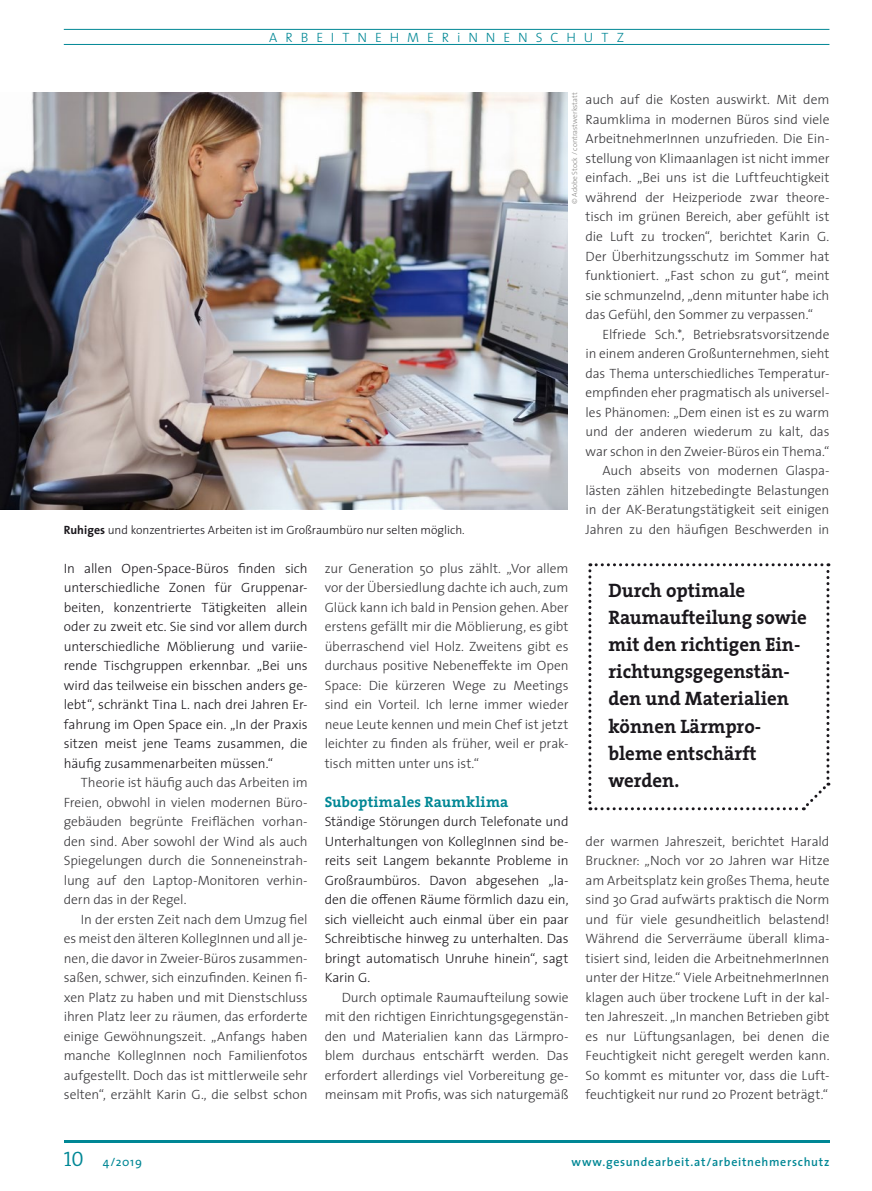
<style>
.page{position:relative;width:872px;height:1191px;background:#fff}
.page>*{position:absolute;margin:0;border:0;box-sizing:border-box;transform-origin:0 0}
.t1{font:700 19.5px/27px "The Serif";color:#1a171c}
.t2{font:700 15px "The Serif";letter-spacing:.015em;color:#008795}
.t3{font:300 13.5px/19.5px "The Sans";letter-spacing:-.005em;color:#38373a;text-align:justify}
.t4{font:300 13.5px/19.5px "The Sans";letter-spacing:-.01em;color:#1a171c;text-align:justify}
.t5{font:300 13.5px "The Sans";letter-spacing:.59em;color:#008795}
.t6{font:300 12px "The Sans";letter-spacing:-.005em;color:#1a171c}
.t7{font:600 12px "The Sans";letter-spacing:.06em;color:#008795}
.t8{font:12px "The Sans";color:#008795}
.t9{font:300 7.5px "The Sans";color:#888785}
.s1{font-weight:700}
.s2{font-family:"The Serif Semi Light Caps";font-size:21px}
</style>
<div class="page">
<hr style="left:64px;top:1140px;width:765px;height:2px;background:#008795">
<hr style="left:64px;top:29px;width:765px;height:1px;background:#008795">
<hr style="left:64px;top:44px;width:765px;height:1px;background:#008795">
<img style="left:0;top:92px;width:567px;height:417px">
<svg style="left:588px;top:563px;width:242px;height:247px"></svg>
<p class="t5" style="left:269px;top:26px;width:356px">ARBEITNEHMERiNNENSCHUTZ</p>
<p class="t6" style="left:64px;top:520px;width:402px"><span class="s1">Ruhiges</span> und konzentriertes Arbeiten ist im Großraumbüro nur selten möglich.</p>
<p class="t9" style="left:568px;top:204px;width:113px;rotate:-90deg">© Adobe Stock / contrastwerkstatt</p>
<p class="t3" style="left:585px;top:90px;width:245px">auch auf die Kosten auswirkt. Mit dem Raumklima in modernen Büros sind viele ArbeitnehmerInnen unzufrieden. Die Ein&shy;stellung von Klimaanlagen ist nicht immer einfach. „Bei uns ist die Luftfeuchtigkeit während der Heizperiode zwar theore&shy;tisch im grünen Bereich, aber gefühlt ist die Luft zu trocken“, berichtet Karin G.<br>Der Überhitzungsschutz im Sommer hat funktioniert. „Fast schon zu gut“, meint sie schmunzelnd, „denn mitunter habe ich das Gefühl, den Sommer zu verpassen.“</p>
<p class="t3" style="left:585px;top:324px;width:245px;text-align:right">Elfriede Sch.*, Betriebsratsvorsitzende<br>in einem anderen Großunternehmen, sieht das Thema unterschiedliches Temperatur&shy;empfinden eher pragmatisch als universel&shy;les Phänomen: „Dem einen ist es zu warm und der anderen wiederum zu kalt, das war schon in den Zweier-Büros ein Thema.“ Auch abseits von modernen Glaspa&shy;lästen zählen hitzebedingte Belastungen in der AK-Beratungstätigkeit seit einigen Jahren zu den häufigen Beschwerden in</p>
<p class="t4" style="left:64px;top:558px;width:245px">In allen Open-Space-Büros finden sich unterschiedliche Zonen für Gruppenar&shy;beiten, konzentrierte Tätigkeiten allein oder zu zweit etc. Sie sind vor allem durch unterschiedliche Möblierung und variie&shy;rende Tischgruppen erkennbar. „Bei uns wird das teilweise ein bisschen anders ge&shy;lebt“, schränkt Tina L. nach drei Jahren Er&shy;fahrung im Open Space ein. „In der Praxis sitzen meist jene Teams zusammen, die häufig zusammenarbeiten müssen.“</p>
<p class="t3" style="left:64px;top:772px;width:245px;text-indent:17px">Theorie ist häufig auch das Arbeiten im Freien, obwohl in vielen modernen Büro&shy;gebäuden begrünte Freiflächen vorhan&shy;den sind. Aber sowohl der Wind als auch Spiegelungen durch die Sonneneinstrah&shy;lung auf den Laptop-Monitoren verhin&shy;dern das in der Regel.</p>
<p class="t3" style="left:64px;top:909px;width:245px;text-indent:17px">In der ersten Zeit nach dem Umzug fiel es meist den älteren KollegInnen und all je&shy;nen, die davor in Zweier-Büros zusammen&shy;saßen, schwer, sich einzufinden. Keinen fi&shy;xen Platz zu haben und mit Dienstschluss ihren Platz leer zu räumen, das erforderte einige Gewöhnungszeit. „Anfangs haben manche KollegInnen noch Familienfotos aufgestellt. Doch das ist mittlerweile sehr selten“, erzählt Karin G., die selbst schon</p>
<p class="t3" style="left:325px;top:558px;width:245px">zur Generation 50 plus zählt. „Vor allem vor der Übersiedlung dachte ich auch, zum Glück kann ich bald in Pension gehen. Aber erstens gefällt mir die Möblierung, es gibt überraschend viel Holz. Zweitens gibt es durchaus positive Nebeneffekte im Open Space: Die kürzeren Wege zu Meetings sind ein Vorteil. Ich lerne immer wieder neue Leute kennen und mein Chef ist jetzt leichter zu finden als früher, weil er prak&shy;tisch mitten unter uns ist.“</p>
<p class="t2" style="left:325px;top:789px;width:185px">Suboptimales Raumklima</p>
<p class="t4" style="left:325px;top:811px;width:245px">Ständige Störungen durch Telefonate und Unterhaltungen von KollegInnen sind be&shy;reits seit Langem bekannte Probleme in Großraumbüros. Davon abgesehen „la&shy;den die offenen Räume förmlich dazu ein, sich vielleicht auch einmal über ein paar Schreibtische hinweg zu unterhalten. Das bringt automatisch Unruhe hinein“, sagt Karin G.</p>
<p class="t3" style="left:325px;top:987px;width:245px;text-indent:17px">Durch optimale Raumaufteilung sowie mit den richtigen Einrichtungsgegenstän&shy;den und Materialien kann das Lärmpro&shy;blem durchaus entschärft werden. Das erfordert allerdings viel Vorbereitung ge&shy;meinsam mit Profis, was sich naturgemäß</p>
<h1 class="t1" style="left:608px;top:577px;width:200px">Durch optimale<br>Raumaufteilung sowie mit den richtigen Ein&shy;richtungsgegenstän&shy;den und Materialien können Lärmpro&shy;bleme entschärft werden.</h1>
<p class="t3" style="left:585px;top:831px;width:245px">der warmen Jahreszeit, berichtet Harald Bruckner: „Noch vor 20 Jahren war Hitze am Arbeitsplatz kein großes Thema, heute sind 30 Grad aufwärts praktisch die Norm und für viele gesundheitlich belastend!<br>Während die Serverräume überall klima&shy;tisiert sind, leiden die ArbeitnehmerInnen unter der Hitze.“ Viele ArbeitnehmerInnen klagen auch über trockene Luft in der kal&shy;ten Jahreszeit. „In manchen Betrieben gibt es nur Lüftungsanlagen, bei denen die Feuchtigkeit nicht geregelt werden kann.<br>So kommt es mitunter vor, dass die Luft&shy;feuchtigkeit nur rund 20 Prozent beträgt.“</p>
<p class="t8" style="left:64px;top:1151px;width:80px"><span class="s2">10</span> 4/2019</p>
<p class="t7" style="left:571px;top:1151px;width:259px">www.gesundearbeit.at/arbeitnehmerschutz</p>
</div>
